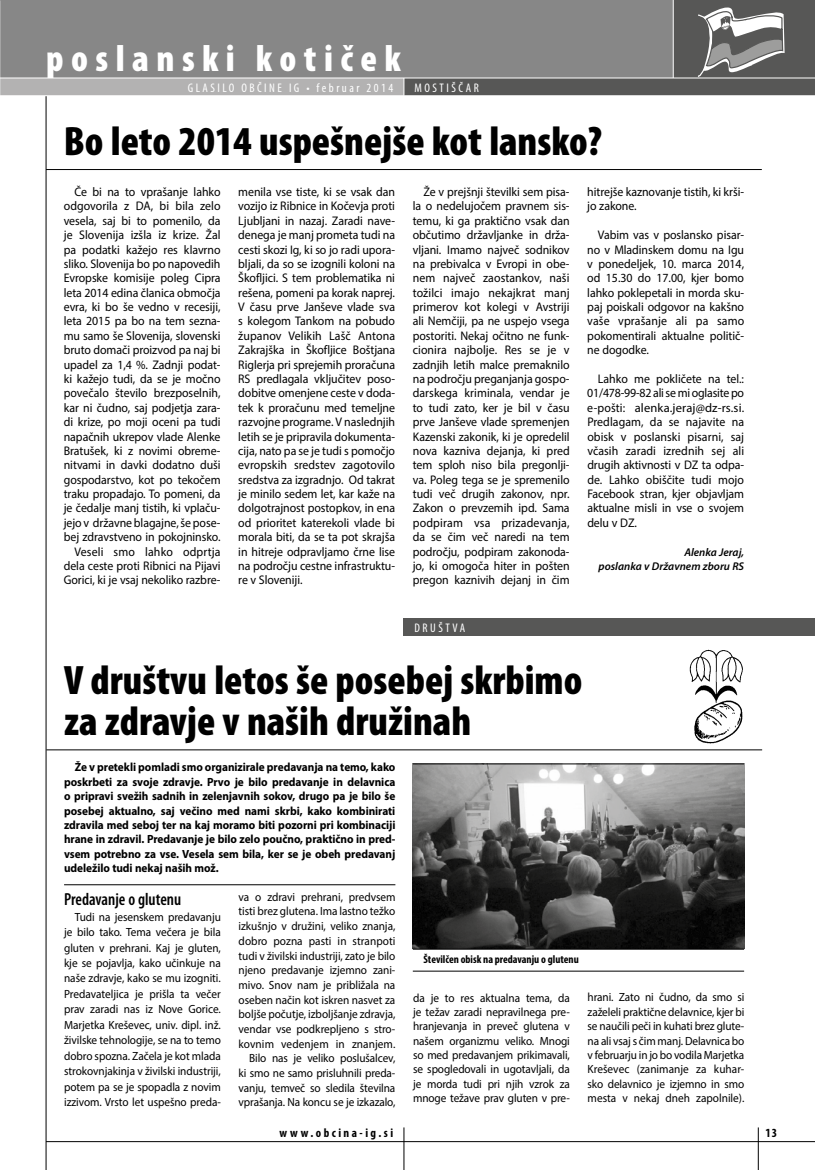
<style>
.page{position:relative;width:815px;height:1170px;background:#fff}
.page>*{position:absolute;margin:0;border:0;box-sizing:border-box;transform-origin:0 0}
.t1{font:900 condensed 41.25px/41.2px "Myriad Pro";color:#000}
.t2{font:900 condensed 37.5px "Myriad Pro";letter-spacing:.2em;color:#fff}
.t3{font:600 condensed 17.5px "Myriad Pro";color:#000;scale:.95 1}
.t4{font:12.5px/14.4px "Myriad Pro";letter-spacing:-.005em;color:#000;text-align:justify;scale:.95 1}
.t5{font:condensed 12.5px "Myriad Pro";letter-spacing:.2em;color:#fff}
.t6{font:700 condensed 12.5px "Myriad Pro";letter-spacing:.2em;color:#000}
.t7{font:11.88px/14.6px "Myriad Pro";letter-spacing:-.005em;color:#000;text-align:justify;scale:.95 1}
.t8{font:700 11.88px/14.4px "Myriad Pro";letter-spacing:-.005em;color:#000;text-align:justify;scale:.95 1}
.t9{font:italic 600 11.25px/14.4px "Myriad Pro";color:#000;text-align:right}
.t10{font:700 condensed 11.25px "Myriad Pro";color:#000}
</style>
<div class="page">
<div style="left:0;top:0;width:673px;height:78px;background:#878787"></div>
<hr style="left:46px;top:1141px;width:769px;height:1px;background:#000">
<hr style="left:404px;top:1127px;width:1px;height:42px;background:#000">
<div style="left:673px;top:0;width:142px;height:78px;background:#575756"></div>
<svg style="left:696px;top:7px;width:89px;height:71px"></svg>
<hr style="left:673px;top:0;width:1px;height:78px;background:#fff">
<hr style="left:46px;top:93px;width:1px;height:1076px;background:#000">
<div style="left:404px;top:78px;width:411px;height:18px;background:#575756"></div>
<div style="left:0;top:78px;width:404px;height:18px;background:#b3b2b2"></div>
<svg style="left:404px;top:79px;width:1px;height:16px"></svg>
<hr style="left:0;top:95px;width:815px;height:1px;background:#fff">
<hr style="left:0;top:78px;width:815px;height:1px;background:#fff">
<hr style="left:758px;top:1127px;width:1px;height:42px;background:#000">
<div style="left:404px;top:618px;width:411px;height:17px;background:#575756"></div>
<hr style="left:46px;top:169px;width:716px;height:1px;background:#000">
<hr style="left:46px;top:749px;width:716px;height:1px;background:#000">
<hr style="left:64px;top:884px;width:331px;height:1px;background:#000">
<img style="left:689px;top:649px;width:54px;height:95px">
<img style="left:413px;top:764px;width:331px;height:184px">
<hr style="left:413px;top:970px;width:331px;height:1px;background:#000">
<hr style="left:413px;top:948px;width:331px;height:1px;background:#000">
<hr style="left:413px;top:763px;width:331px;height:1px;background:#000">
<h2 class="t2" style="left:46px;top:37px;width:356px">poslanski kotiček</h2>
<p class="t5" style="left:188px;top:80px;width:207px">GLASILO OBČINE IG • februar 2014</p>
<p class="t5" style="left:415px;top:80px;width:66px">MOSTIŠČAR</p>
<h1 class="t1" style="left:64px;top:121px;width:540px">Bo leto 2014 uspešnejše kot lansko?</h1>
<p class="t4" style="left:64px;top:184px;width:167px;text-align:right">Če bi na to vprašanje lahko odgovorila z DA, bi bila zelo vesela, saj bi to pomenilo, da je Slovenija izšla iz krize. Žal pa podatki kažejo res klavrno sliko. Slovenija bo po napovedih<br>Evropske komisije poleg Cipra leta 2014 edina članica območja evra, ki bo še vedno v recesiji, leta 2015 pa bo na tem sezna&shy;mu samo še Slovenija, slovenski bruto domači proizvod pa naj bi upadel za 1,4 %. Zadnji podat&shy;ki kažejo tudi, da se je močno povečalo število brezposelnih, kar ni čudno, saj podjetja zara&shy;di krize, po moji oceni pa tudi napačnih ukrepov vlade Alenke<br>Bratušek, ki z novimi obreme&shy;nitvami in davki dodatno duši gospodarstvo, kot po tekočem traku propadajo. To pomeni, da je čedalje manj tistih, ki vplaču&shy;jejo v državne blagajne, še pose&shy;bej zdravstveno in pokojninsko.<br>Veseli smo lahko odprtja dela ceste proti Ribnici na Pijavi<br>Gorici, ki je vsaj nekoliko razbre-</p>
<p class="t4" style="left:238px;top:184px;width:167px">menila vse tiste, ki se vsak dan vozijo iz Ribnice in Kočevja proti Ljubljani in nazaj. Zaradi nave&shy;denega je manj prometa tudi na cesti skozi Ig, ki so jo radi upora&shy;bljali, da so se izognili koloni na Škofljici. S tem problematika ni rešena, pomeni pa korak naprej.<br>V času prve Janševe vlade sva s kolegom Tankom na pobudo županov Velikih Lašč Antona Zakrajška in Škofljice Boštjana Riglerja pri sprejemih proračuna RS predlagala vključitev poso&shy;dobitve omenjene ceste v doda&shy;tek k proračunu med temeljne razvojne programe. V naslednjih letih se je pripravila dokumenta&shy;cija, nato pa se je tudi s pomočjo evropskih sredstev zagotovilo sredstva za izgradnjo. Od takrat je minilo sedem let, kar kaže na dolgotrajnost postopkov, in ena od prioritet katerekoli vlade bi morala biti, da se ta pot skrajša in hitreje odpravljamo črne lise na področju cestne infrastruktu&shy;re v Sloveniji.</p>
<p class="t4" style="left:413px;top:184px;width:167px;text-indent:11px">Že v prejšnji številki sem pisa&shy;la o nedelujočem pravnem sis&shy;temu, ki ga praktično vsak dan občutimo državljanke in drža&shy;vljani. Imamo največ sodnikov na prebivalca v Evropi in obe&shy;nem največ zaostankov, naši tožilci imajo nekajkrat manj primerov kot kolegi v Avstriji ali Nemčiji, pa ne uspejo vsega postoriti. Nekaj očitno ne funk&shy;cionira najbolje. Res se je v zadnjih letih malce premaknilo na področju preganjanja gospo&shy;darskega kriminala, vendar je to tudi zato, ker je bil v času prve Janševe vlade spremenjen Kazenski zakonik, ki je opredelil nova kazniva dejanja, ki pred tem sploh niso bila pregonlji&shy;va. Poleg tega se je spremenilo tudi več drugih zakonov, npr.<br>Zakon o prevzemih ipd. Sama podpiram vsa prizadevanja, da se čim več naredi na tem področju, podpiram zakonoda&shy;jo, ki omogoča hiter in pošten pregon kaznivih dejanj in čim</p>
<p class="t4" style="left:587px;top:184px;width:167px">hitrejše kaznovanje tistih, ki krši&shy;jo zakone.</p>
<p class="t4" style="left:587px;top:227px;width:167px;text-indent:11px">Vabim vas v poslansko pisar&shy;no v Mladinskem domu na Igu v ponedeljek, 10. marca 2014, od 15.30 do 17.00, kjer bomo lahko poklepetali in morda sku&shy;paj poiskali odgovor na kakšno vaše vprašanje ali pa samo pokomentirali aktualne politič&shy;ne dogodke.</p>
<p class="t4" style="left:587px;top:371px;width:167px;text-indent:11px">Lahko me pokličete na tel.:<br>01/478-99-82 ali se mi oglasite po e-pošti: alenka.jeraj@dz-rs.si.<br>Predlagam, da se najavite na obisk v poslanski pisarni, saj včasih zaradi izrednih sej ali drugih aktivnosti v DZ ta odpa&shy;de. Lahko obiščite tudi mojo Facebook stran, kjer objavljam aktualne misli in vse o svojem delu v DZ.</p>
<p class="t9" style="left:599px;top:544px;width:147px">Alenka Jeraj,<br>poslanka v Državnem zboru RS</p>
<p class="t5" style="left:415px;top:619px;width:52px">DRUŠTVA</p>
<h1 class="t1" style="left:64px;top:660px;width:520px">V društvu letos še posebej skrbimo za zdravje v naših družinah</h1>
<p class="t8" style="left:64px;top:759px;width:350px;text-indent:11px">Že v pretekli pomladi smo organizirale predavanja na temo, kako poskrbeti za svoje zdravje. Prvo je bilo predavanje in delavnica o pripravi svežih sadnih in zelenjavnih sokov, drugo pa je bilo še posebej aktualno, saj večino med nami skrbi, kako kombinirati zdravila med seboj ter na kaj moramo biti pozorni pri kombinaciji hrane in zdravil. Predavanje je bilo zelo poučno, praktično in pred&shy;vsem potrebno za vse. Vesela sem bila, ker se je obeh predavanj udeležilo tudi nekaj naših mož.</p>
<h3 class="t3" style="left:64px;top:889px;width:125px">Predavanje o glutenu</h3>
<p class="t7" style="left:64px;top:908px;width:167px;line-height:15.5px;text-indent:11px">Tudi na jesenskem predavanju je bilo tako. Tema večera je bila gluten v prehrani. Kaj je gluten, kje se pojavlja, kako učinkuje na naše zdravje, kako se mu izogniti.<br>Predavateljica je prišla ta večer prav zaradi nas iz Nove Gorice.<br>Marjetka Kreševec, univ. dipl. inž. živilske tehnologije, se na to temo dobro spozna. Začela je kot mlada strokovnjakinja v živilski industriji, potem pa se je spopadla z novim izzivom. Vrsto let uspešno preda-</p>
<p class="t7" style="left:239px;top:889px;width:167px;text-align:right">va o zdravi prehrani, predvsem tisti brez glutena. Ima lastno težko izkušnjo v družini, veliko znanja, dobro pozna pasti in stranpoti tudi v živilski industriji, zato je bilo njeno predavanje izjemno zani&shy;mivo. Snov nam je približala na oseben način kot iskren nasvet za boljše počutje, izboljšanje zdravja, vendar vse podkrepljeno s stro&shy;kovnim vedenjem in znanjem.<br>Bilo nas je veliko poslušalcev, ki smo ne samo prisluhnili preda&shy;vanju, temveč so sledila številna vprašanja. Na koncu se je izkazalo,</p>
<p class="t10" style="left:423px;top:952px;width:157px">Številčen obisk na predavanju o glutenu</p>
<p class="t7" style="left:413px;top:990px;width:167px">da je to res aktualna tema, da je težav zaradi nepravilnega pre&shy;hranjevanja in preveč glutena v našem organizmu veliko. Mnogi so med predavanjem prikimavali, se spogledovali in ugotavljali, da je morda tudi pri njih vzrok za mnoge težave prav gluten v pre-</p>
<p class="t7" style="left:588px;top:990px;width:167px">hrani. Zato ni čudno, da smo si zaželeli praktične delavnice, kjer bi se naučili peči in kuhati brez glute&shy;na ali vsaj s čim manj. Delavnica bo v februarju in jo bo vodila Marjetka Kreševec (zanimanje za kuhar&shy;sko delavnico je izjemno in smo mesta v nekaj dneh zapolnile).</p>
<p class="t6" style="left:280px;top:1124px;width:115px">www.obcina-ig.si</p>
<p class="t6" style="left:765px;top:1124px;width:13px">13</p>
</div>
